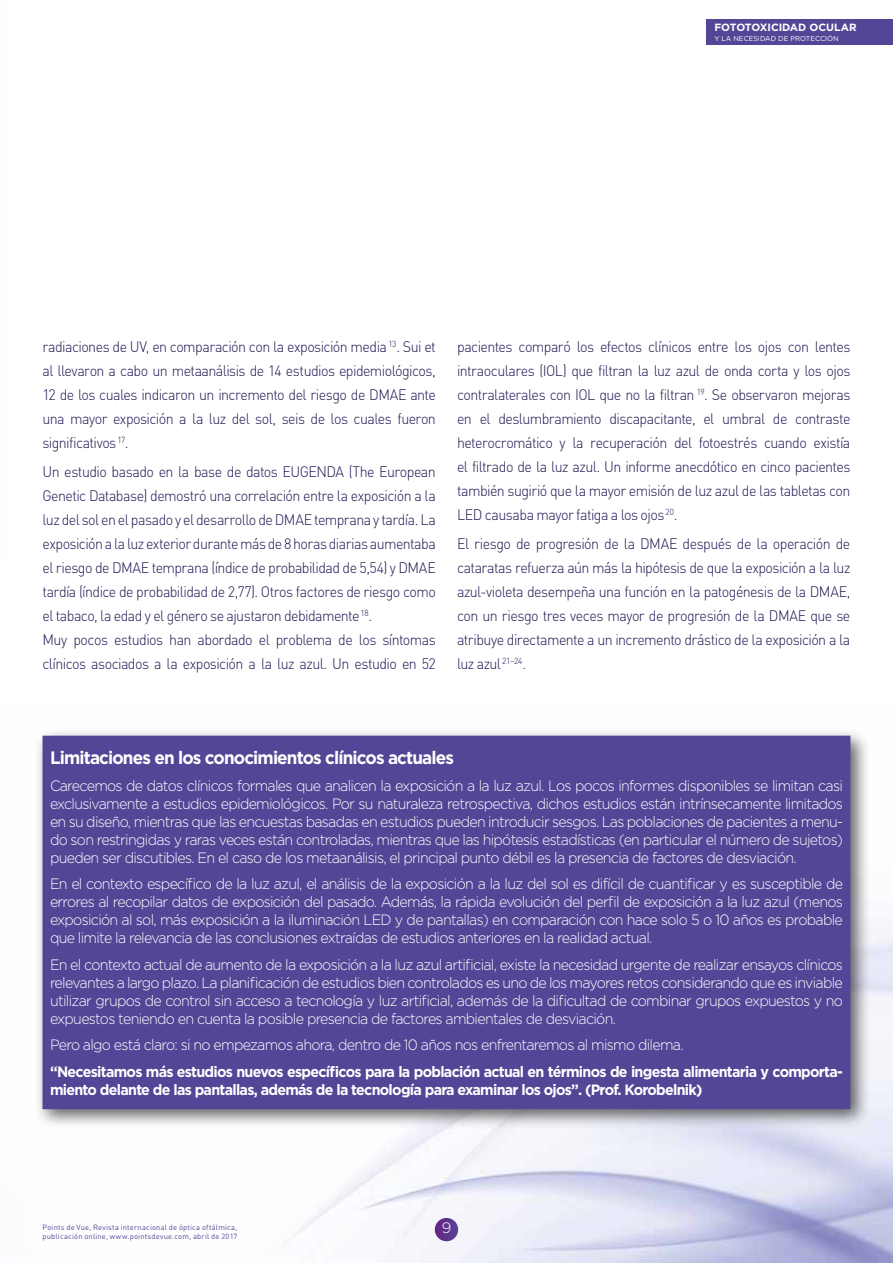
<style>
.page{position:relative;width:893px;height:1263px;background:#fff}
.page>*{position:absolute;margin:0;border:0;box-sizing:border-box;transform-origin:0 0}
.t1{font:700 18px "Gotham";letter-spacing:-.05em;color:#fff;scale:.95 1}
.t2{font:300 15px/24px "DIN";letter-spacing:-.04em;color:#211452;text-align:justify;scale:.95 1}
.t3{font:300 15px/18px "Gotham";letter-spacing:-.05em;color:#fff;text-align:justify;scale:.95 1}
.t4{font:700 15px/18px "Gotham";letter-spacing:-.05em;color:#fff;scale:.95 1}
.t5{font:300 15px "Gotham";letter-spacing:-.05em;color:#fff}
.t6{font:700 10.5px "Gotham";color:#fff}
.t7{font:7.5px/9px "DIN";letter-spacing:.025em;color:#554596}
.t8{font:7.05px "Gotham";color:#fff}
</style>
<div class="page">
<svg style="left:435px;top:1218px;width:23px;height:23px"></svg>
<div style="left:706px;top:19px;width:187px;height:26px;background:#554596"></div>
<div style="left:34px;top:727px;width:837px;height:402px;background:#000;opacity:.6"></div>
<div style="left:50px;top:743px;width:793px;height:33px;background:#554596"></div>
<div style="left:50px;top:771px;width:793px;height:30px;background:#554596"></div>
<div style="left:50px;top:789px;width:793px;height:30px;background:#554596"></div>
<div style="left:50px;top:807px;width:793px;height:30px;background:#554596"></div>
<div style="left:50px;top:825px;width:793px;height:30px;background:#554596"></div>
<div style="left:50px;top:842px;width:793px;height:33px;background:#554596"></div>
<div style="left:50px;top:870px;width:793px;height:30px;background:#554596"></div>
<div style="left:50px;top:888px;width:793px;height:30px;background:#554596"></div>
<div style="left:50px;top:906px;width:793px;height:30px;background:#554596"></div>
<div style="left:50px;top:922px;width:793px;height:33px;background:#554596"></div>
<div style="left:50px;top:950px;width:793px;height:30px;background:#554596"></div>
<div style="left:50px;top:968px;width:793px;height:30px;background:#554596"></div>
<div style="left:50px;top:986px;width:793px;height:30px;background:#554596"></div>
<div style="left:50px;top:1003px;width:793px;height:33px;background:#554596"></div>
<div style="left:50px;top:1029px;width:793px;height:33px;background:#554596"></div>
<div style="left:50px;top:1057px;width:793px;height:30px;background:#554596"></div>
<div style="left:50px;top:1074px;width:793px;height:33px;background:#554596"></div>
<div style="left:43px;top:736px;width:807px;height:373px;border:8px solid #554596"></div>
<p class="t6" style="left:714px;top:20px;width:144px">FOTOTOXICIDAD OCULAR</p>
<p class="t8" style="left:714px;top:34px;width:126px">Y LA NECESIDAD DE PROTECCIÓN</p>
<p class="t2" style="left:43px;top:335px;width:416px">radiaciones de UV, en comparación con la exposición media <sup>13</sup>. Sui et al llevaron a cabo un metaanálisis de 14 estudios epidemiológicos, 12 de los cuales indicaron un incremento del riesgo de DMAE ante una mayor exposición a la luz del sol, seis de los cuales fueron significativos <sup>17</sup>.</p>
<p class="t2" style="left:43px;top:459px;width:416px;text-align:left">Un estudio basado en la base de datos EUGENDA (The European Genetic Database) demostró una correlación entre la exposición a la luz del sol en el pasado y el desarrollo de DMAE temprana y tardía. La exposición a la luz exterior durante más de 8 horas diarias aumentaba el riesgo de DMAE temprana (índice de probabilidad de 5,54) y DMAE tardía (índice de probabilidad de 2,77). Otros factores de riesgo como el tabaco, la edad y el género se ajustaron debidamente <sup>18</sup>.<br>Muy pocos estudios han abordado el problema de los síntomas clínicos asociados a la exposición a la luz azul. Un estudio en 52</p>
<p class="t2" style="left:457px;top:335px;width:416px">pacientes comparó los efectos clínicos entre los ojos con lentes intraoculares (IOL) que filtran la luz azul de onda corta y los ojos contralaterales con IOL que no la filtran <sup>19</sup>. Se observaron mejoras en el deslumbramiento discapacitante, el umbral de contraste heterocromático y la recuperación del fotoestrés cuando existía el filtrado de la luz azul. Un informe anecdótico en cinco pacientes también sugirió que la mayor emisión de luz azul de las tabletas con LED causaba mayor fatiga a los ojos <sup>20</sup>.</p>
<p class="t2" style="left:457px;top:531px;width:416px">El riesgo de progresión de la DMAE después de la operación de cataratas refuerza aún más la hipótesis de que la exposición a la luz azul-violeta desempeña una función en la patogénesis de la DMAE, con un riesgo tres veces mayor de progresión de la DMAE que se atribuye directamente a un incremento drástico de la exposición a la luz azul <sup>21–24</sup>.</p>
<p class="t1" style="left:50px;top:746px;width:427px">Limitaciones en los conocimientos clínicos actuales</p>
<p class="t3" style="left:50px;top:776px;width:836px">Carecemos de datos clínicos formales que analicen la exposición a la luz azul. Los pocos informes disponibles se limitan casi exclusivamente a estudios epidemiológicos. Por su naturaleza retrospectiva, dichos estudios están intrínsecamente limitados en su diseño, mientras que las encuestas basadas en estudios pueden introducir sesgos. Las poblaciones de pacientes a menu&shy;do son restringidas y raras veces están controladas, mientras que las hipótesis estadísticas (en particular el número de sujetos) pueden ser discutibles. En el caso de los metaanálisis, el principal punto débil es la presencia de factores de desviación.</p>
<p class="t3" style="left:50px;top:875px;width:836px">En el contexto específico de la luz azul, el análisis de la exposición a la luz del sol es difícil de cuantificar y es susceptible de errores al recopilar datos de exposición del pasado. Además, la rápida evolución del perfil de exposición a la luz azul (menos exposición al sol, más exposición a la iluminación LED y de pantallas) en comparación con hace solo 5 o 10 años es probable que limite la relevancia de las conclusiones extraídas de estudios anteriores en la realidad actual.</p>
<p class="t3" style="left:50px;top:955px;width:836px">En el contexto actual de aumento de la exposición a la luz azul artificial, existe la necesidad urgente de realizar ensayos clínicos relevantes a largo plazo. La planificación de estudios bien controlados es uno de los mayores retos considerando que es inviable utilizar grupos de control sin acceso a tecnología y luz artificial, además de la dificultad de combinar grupos expuestos y no expuestos teniendo en cuenta la posible presencia de factores ambientales de desviación.</p>
<p class="t3" style="left:50px;top:1036px;width:668px">Pero algo está claro: si no empezamos ahora, dentro de 10 años nos enfrentaremos al mismo dilema.</p>
<p class="t4" style="left:50px;top:1062px;width:836px">“Necesitamos más estudios nuevos específicos para la población actual en términos de ingesta alimentaria y comporta&shy;miento delante de las pantallas, además de la tecnología para examinar los ojos”. (Prof. Korobelnik)</p>
<p class="t7" style="left:43px;top:1222px;width:196px">Points de Vue, Revista internacional de óptica oftálmica, publicación online, www.pointsdevue.com, abril de 2017</p>
<p class="t5" style="left:442px;top:1218px;width:11px">9</p>
</div>
